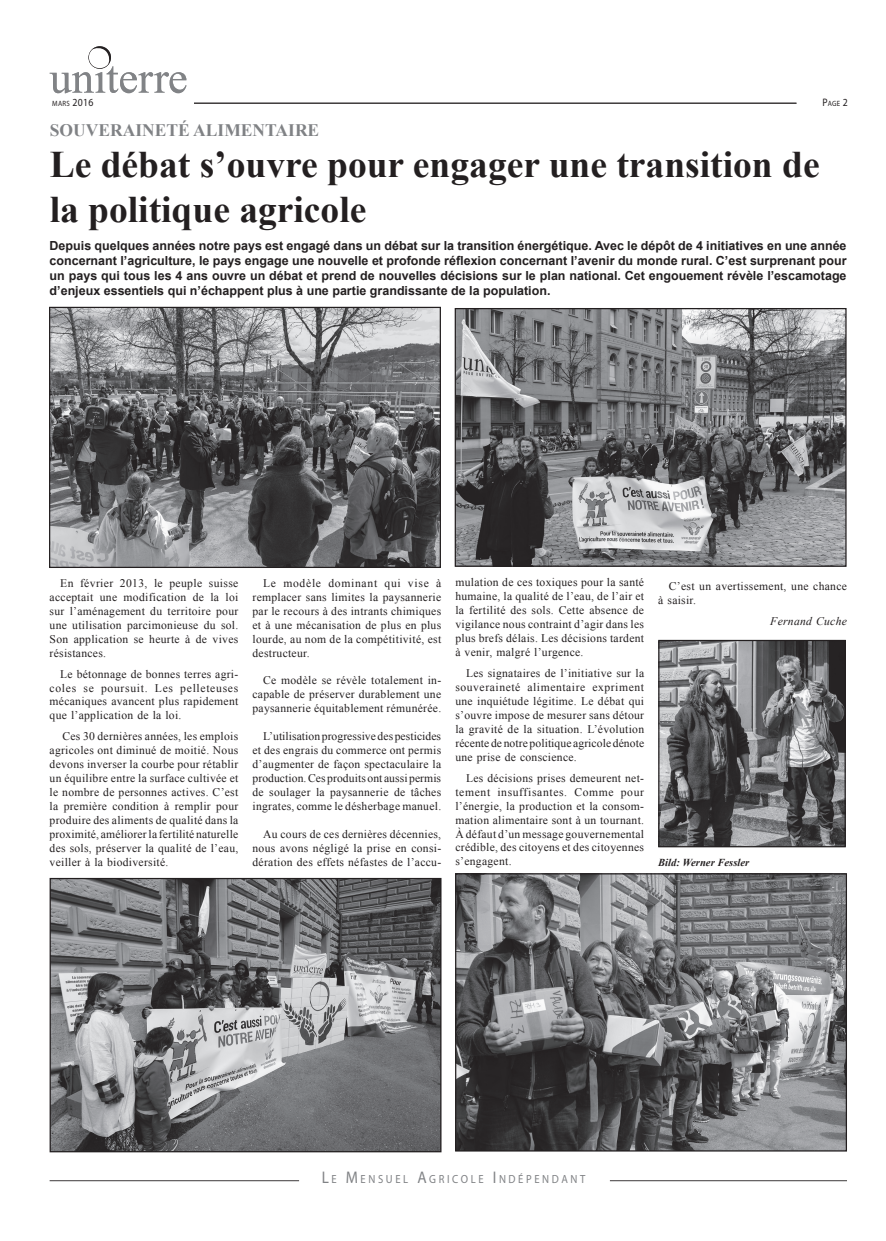
<style>
.page{position:relative;width:886px;height:1241px;background:#fff}
.page>*{position:absolute;margin:0;border:0;box-sizing:border-box;transform-origin:0 0}
.normal_Titre{font:700 37.5px/45px "Times New Roman";color:#231f20}
.normal_Surtitre{font:700 17.5px "Times New Roman";color:#808285}
.normal_Chapeau{font:700 12.5px/15px "Arial";color:#231f20;text-align:justify}
.première_page_texte{font:11.75px "Myriad Pro";letter-spacing:.245em;color:#808285;scale:.9 1}
.normal_Texte{font:11.62px/14px "Times New Roman";letter-spacing:.025em;color:#231f20;text-align:justify}
.normal_signature{font:italic 11.62px "Times New Roman";letter-spacing:.025em;color:#231f20}
.première_page_légend{font:italic 700 10.62px "Times New Roman";color:#231f20}
.t1{font:7.62px "Myriad Pro";letter-spacing:.045em;color:#231f20;scale:.9 1}
.s1{font-size:10.88px}
.s2{font-size:16.88px}
</style>
<div class="page">
<hr style="left:50px;top:1180px;width:249px;height:1px;background:#231f20">
<hr style="left:610px;top:1180px;width:237px;height:1px;background:#231f20">
<svg style="left:50px;top:47px;width:136px;height:46px"></svg>
<hr style="left:194px;top:103px;width:602px;height:1px;background:#231f20">
<img style="left:51px;top:309px;width:388px;height:257px">
<div style="left:49px;top:307px;width:392px;height:261px;border:1px solid #231f20"></div>
<img style="left:457px;top:310px;width:387px;height:254px">
<div style="left:455px;top:308px;width:391px;height:258px;border:1px solid #231f20"></div>
<img style="left:457px;top:875px;width:388px;height:274px">
<div style="left:455px;top:873px;width:392px;height:278px;border:1px solid #231f20"></div>
<img style="left:52px;top:879px;width:387px;height:271px">
<div style="left:50px;top:877px;width:391px;height:275px;border:1px solid #231f20"></div>
<img style="left:660px;top:641px;width:184px;height:204px">
<div style="left:658px;top:639px;width:188px;height:208px;border:1px solid #231f20"></div>
<p class="t1" style="left:52px;top:98px;width:47px">MARS <span class="s1">2016</span></p>
<p class="t1" style="left:822px;top:98px;width:30px"><span class="s1">P</span>AGE <span class="s1">2</span></p>
<p class="normal_Surtitre" style="left:50px;top:118px;width:271px">SOUVERAINETÉ ALIMENTAIRE</p>
<p class="normal_Titre" style="left:50px;top:141px;width:771px">Le débat s’ouvre pour engager une transition de la politique agricole</p>
<p class="normal_Chapeau" style="left:50px;top:238px;width:798px">Depuis quelques années notre pays est engagé dans un débat sur la transition énergétique. Avec le dépôt de 4 initiatives en une année concernant l’agriculture, le pays engage une nouvelle et profonde réflexion concernant l’avenir du monde rural. C’est surprenant pour un pays qui tous les 4 ans ouvre un débat et prend de nouvelles décisions sur le plan national. Cet engouement révèle l’escamotage d’enjeux essentiels qui n’échappent plus à une partie grandissante de la population.</p>
<p class="normal_Texte" style="left:50px;top:575px;width:190px;text-indent:11px">En février 2013, le peuple suisse acceptait une modification de la loi sur l’aménagement du territoire pour une utilisation parcimonieuse du sol.<br>Son application se heurte à de vives résistances.</p>
<p class="normal_Texte" style="left:50px;top:666px;width:190px;text-indent:11px">Le bétonnage de bonnes terres agri&shy;coles se poursuit. Les pelleteuses mécaniques avancent plus rapidement que l’application de la loi.</p>
<p class="normal_Texte" style="left:50px;top:729px;width:190px;text-indent:13px">Ces 30 dernières années, les emplois agricoles ont diminué de moitié. Nous devons inverser la courbe pour rétablir un équilibre entre la surface cultivée et le nombre de personnes actives. C’est la première condition à remplir pour produire des aliments de qualité dans la proximité, améliorer la fertilité naturelle des sols, préserver la qualité de l’eau, veiller à la biodiversité.</p>
<p class="normal_Texte" style="left:252px;top:575px;width:190px;text-indent:11px">Le modèle dominant qui vise à remplacer sans limites la paysannerie par le recours à des intrants chimiques et à une mécanisation de plus en plus lourde, au nom de la compétitivité, est destructeur.</p>
<p class="normal_Texte" style="left:252px;top:673px;width:190px;text-indent:11px">Ce modèle se révèle totalement in&shy;capable de préserver durablement une paysannerie équitablement rémunérée.</p>
<p class="normal_Texte" style="left:252px;top:729px;width:190px;text-indent:11px">L’utilisation progressive des pesticides et des engrais du commerce ont permis d’augmenter de façon spectaculaire la production. Ces produits ont aussi permis de soulager la paysannerie de tâches ingrates, comme le désherbage manuel.</p>
<p class="normal_Texte" style="left:252px;top:826px;width:190px;text-indent:11px">Au cours de ces dernières décennies, nous avons négligé la prise en consi&shy;dération des effets néfastes de l’accu-</p>
<p class="normal_Texte" style="left:455px;top:575px;width:190px">mulation de ces toxiques pour la santé humaine, la qualité de l’eau, de l’air et la fertilité des sols. Cette absence de vigilance nous contraint d’agir dans les plus brefs délais. Les décisions tardent à venir, malgré l’urgence.</p>
<p class="normal_Texte" style="left:455px;top:665px;width:190px;text-indent:11px">Les signataires de l’initiative sur la souveraineté alimentaire expriment une inquiétude légitime. Le débat qui s’ouvre impose de mesurer sans détour la gravité de la situation. L’évolution récente de notre politique agricole dénote une prise de conscience.</p>
<p class="normal_Texte" style="left:455px;top:770px;width:190px;text-indent:11px">Les décisions prises demeurent net&shy;tement insuffisantes. Comme pour l’énergie, la production et la consom&shy;mation alimentaire sont à un tournant.<br>À défaut d’un message gouvernemental crédible, des citoyens et des citoyennes s’engagent.</p>
<p class="normal_Texte" style="left:658px;top:579px;width:190px;text-indent:11px">C’est un avertissement, une chance à saisir.</p>
<p class="normal_signature" style="left:770px;top:613px;width:78px">Fernand Cuche</p>
<p class="première_page_légend" style="left:658px;top:855px;width:93px">Bild: Werner Fessler</p>
<p class="première_page_texte" style="left:322px;top:1171px;width:294px"><span class="s2">L</span>E <span class="s2">M</span> ENSUEL <span class="s2">A</span>GRICOLE <span class="s2">I</span> NDÉP ENDANT</p>
</div>
